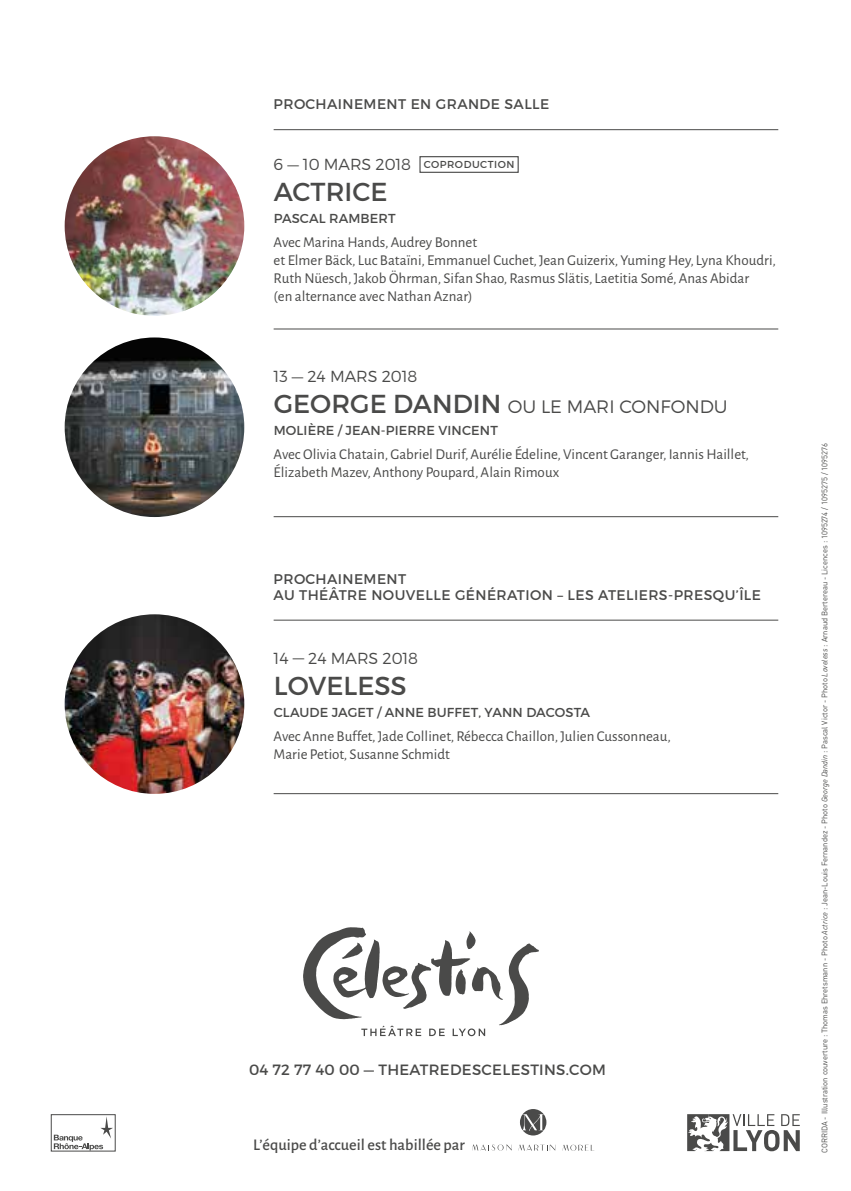
<style>
.page{position:relative;width:851px;height:1191px;background:#fff}
.page>*{position:absolute;margin:0;border:0;box-sizing:border-box;transform-origin:0 0}
.t1{font:26px "Montserrat";color:#4a4a49}
.t2{font:300 18px "Montserrat";color:#4a4a49}
.t3{font:500 16.4px "Alegreya Sans";color:#4a4a49}
.t4{font:300 16px "Montserrat";letter-spacing:-.01em;color:#4a4a49}
.t5{font:15px/18px "Alegreya Sans";color:#4a4a49}
.t6{font:15px "Montserrat";letter-spacing:.02em;color:#4a4a49}
.t7{font:14px/16.8px "Montserrat";letter-spacing:.03em;color:#4a4a49}
.t8{font:13px "Montserrat";letter-spacing:.01em;color:#4a4a49}
.t9{font:8px "DIN";color:#4a4a49;scale:.95 1}
.s1{font-weight:400;font-size:10px}
.s2{font-weight:400;font-size:26px}
.s3{font-style:italic}
</style>
<div class="page">
<div style="left:51px;top:1114px;width:64px;height:37px;border:1px solid #4a4a49"></div>
<svg style="left:54px;top:1116px;width:59px;height:34px"></svg>
<svg style="left:687px;top:1114px;width:112px;height:37px"></svg>
<svg style="left:472px;top:1109px;width:122px;height:42px"></svg>
<svg style="left:303px;top:927px;width:235px;height:109px"></svg>
<img style="left:65px;top:337px;width:179px;height:180px">
<img style="left:65px;top:614px;width:179px;height:180px">
<img style="left:65px;top:136px;width:179px;height:180px">
<hr style="left:273px;top:129px;width:505px;height:1px;background:#4a4a49">
<hr style="left:273px;top:328px;width:505px;height:1px;background:#4a4a49">
<hr style="left:273px;top:619px;width:505px;height:1px;background:#4a4a49">
<hr style="left:273px;top:516px;width:505px;height:1px;background:#4a4a49">
<hr style="left:273px;top:793px;width:505px;height:1px;background:#4a4a49">
<div style="left:419px;top:156px;width:99px;height:17px;border:1px solid #4a4a49"></div>
<p class="t7" style="left:273px;top:95px;width:277px">PROCHAINEMENT EN GRANDE SALLE</p>
<p class="t4" style="left:273px;top:155px;width:242px">6 — 10 MARS 2018 <span class="s1">COPRODUCTION</span></p>
<h1 class="t1" style="left:274px;top:176px;width:115px">ACTRICE</h1>
<p class="t8" style="left:274px;top:211px;width:123px">PASCAL RAMBERT</p>
<p class="t5" style="left:273px;top:233px;width:504px">Avec Marina Hands, Audrey Bonnet<br>et Elmer Bäck, Luc Bataïni, Emmanuel Cuchet, Jean Guizerix, Yuming Hey, Lyna Khoudri, Ruth Nüesch, Jakob Öhrman, Sifan Shao, Rasmus Slätis, Laetitia Somé, Anas Abidar<br>(en alternance avec Nathan Aznar)</p>
<p class="t4" style="left:273px;top:366px;width:145px">13 — 24 MARS 2018</p>
<p class="t2" style="left:274px;top:395px;width:455px"><span class="s2">GEORGE DANDIN</span> OU LE MARI CONFONDU</p>
<p class="t8" style="left:274px;top:422px;width:226px">MOLIÈRE / JEAN-PIERRE VINCENT</p>
<p class="t5" style="left:273px;top:444px;width:476px">Avec Olivia Chatain, Gabriel Durif, Aurélie Édeline, Vincent Garanger, Iannis Haillet,<br>Élizabeth Mazev, Anthony Poupard, Alain Rimoux</p>
<p class="t7" style="left:273px;top:570px;width:489px">PROCHAINEMENT<br>AU THÉÂTRE NOUVELLE GÉNÉRATION – LES ATELIERS-PRESQU’ÎLE</p>
<p class="t4" style="left:273px;top:649px;width:146px">14 — 24 MARS 2018</p>
<h1 class="t1" style="left:274px;top:670px;width:134px">LOVELESS</h1>
<p class="t8" style="left:274px;top:705px;width:318px">CLAUDE JAGET / ANNE BUFFET, YANN DACOSTA</p>
<p class="t5" style="left:273px;top:727px;width:399px">Avec Anne Buffet, Jade Collinet, Rébecca Chaillon, Julien Cussonneau,<br>Marie Petiot, Susanne Schmidt</p>
<p class="t6" style="left:249px;top:1060px;width:358px">04 72 77 40 00 — THEATREDESCELESTINS.COM</p>
<p class="t3" style="left:253px;top:1133px;width:213px">L’équipe d’accueil est habillée par</p>
<p class="t9" style="left:819px;top:1153px;width:749px;rotate:-90deg">CORRIDA - Illustration couverture : Thomas Ehretsmann - Photo <span class="s3">Actrice</span> : Jean-Louis Fernandez - Photo <span class="s3">George Dandin</span> : Pascal Victor - Photo <span class="s3">Loveless</span> : Arnaud Bertereau - Licences : 1095274 / 1095275 / 1095276</p>
</div>
